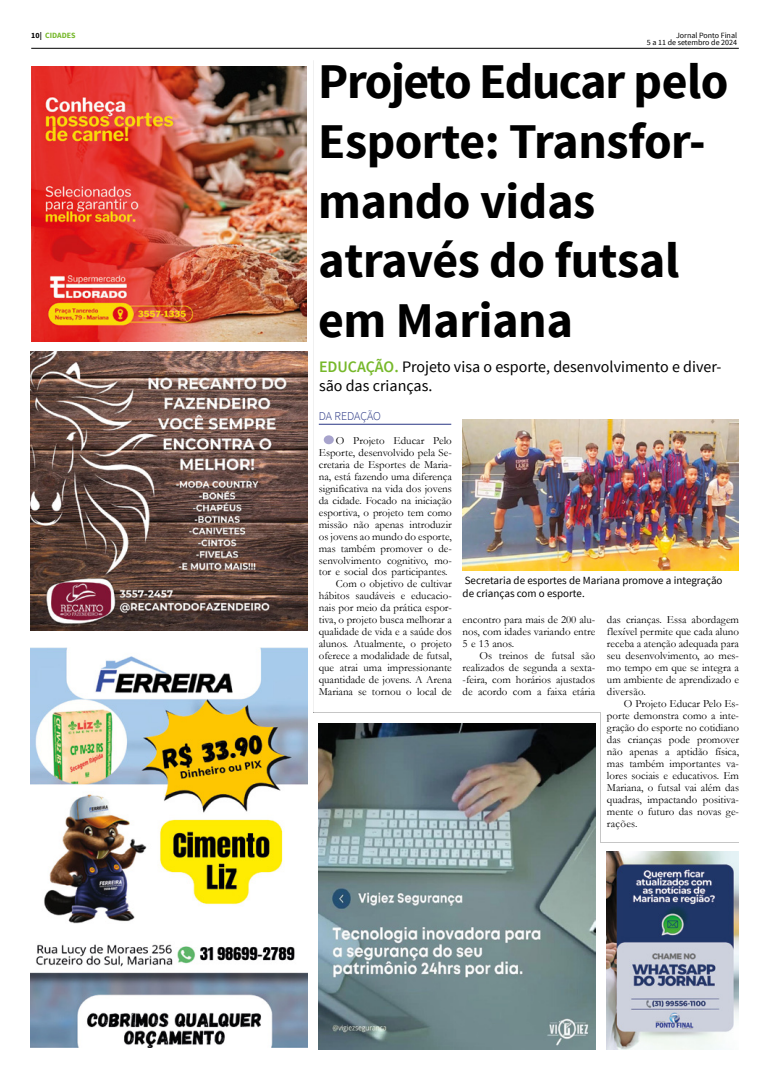
<style>
.page{position:relative;width:766px;height:1078px;background:#fff}
.page>*{position:absolute;margin:0;border:0;box-sizing:border-box;transform-origin:0 0}
.t1{font:700 49.9px/59.9px "Source Sans Pro";letter-spacing:-.01em;color:#000}
.t2{font:16px/19.2px "Source Sans Pro";color:#000}
.t3{font:300 12px "Source Sans Pro";letter-spacing:-.01em;color:#283583}
.t4{font:11px/12px "Garamond";color:#000;text-align:justify}
.t5{font:11px/13.2px "Source Sans Pro";color:#000}
.t6{font:8px/8px "Source Sans Pro";color:#000;text-align:right}
.t7{font:700 8px "Source Sans Pro";color:#76b82a}
.s1{color:#000}
.s2{font-weight:600;color:#76b82a}
</style>
<div class="page">
<hr style="left:31px;top:48px;width:707px;height:1px;background:#000">
<img style="left:319px;top:723px;width:276px;height:326px">
<img style="left:31px;top:351px;width:276px;height:279px">
<hr style="left:313px;top:712px;width:287px;height:1px;background:#c6c6c6">
<svg style="left:313px;top:60px;width:1px;height:653px"></svg>
<hr style="left:600px;top:712px;width:1px;height:130px;background:#c6c6c6">
<img style="left:31px;top:66px;width:276px;height:276px">
<img style="left:31px;top:647px;width:276px;height:400px">
<hr style="left:319px;top:424px;width:132px;height:1px;background:#283583">
<div style="left:323px;top:435px;width:11px;height:9px;background:#a7a3cc;border-radius:50%"></div>
<img style="left:462px;top:419px;width:275px;height:151px">
<img style="left:606px;top:851px;width:131px;height:198px">
<hr style="left:600px;top:842px;width:138px;height:1px;background:#c6c6c6">
<p class="t7" style="left:31px;top:30px;width:46px"><span class="s1">10|</span> CIDADES</p>
<p class="t6" style="left:646px;top:31px;width:92px">Jornal Ponto Final<br>5 a 11 de setembro de 2024</p>
<h1 class="t1" style="left:318px;top:53px;width:411px">Projeto Educar pelo<br>Esporte: Transfor&shy;mando vidas através do futsal em Mariana</h1>
<h2 class="t2" style="left:319px;top:357px;width:404px"><span class="s2">EDUCAÇÃO.</span> Projeto visa o esporte, desenvolvimento e diver&shy;são das crianças.</h2>
<p class="t3" style="left:319px;top:408px;width:63px">DA REDAÇÃO</p>
<p class="t4" style="left:336px;top:434px;width:117px">O Projeto Educar Pelo</p>
<p class="t4" style="left:319px;top:446px;width:134px">Esporte, desenvolvido pela Se-</p>
<p class="t4" style="left:319px;top:458px;width:134px">cretaria de Esportes de Maria-</p>
<p class="t4" style="left:319px;top:470px;width:134px">na, está fazendo uma diferença</p>
<p class="t4" style="left:319px;top:482px;width:134px">significativa na vida dos jovens</p>
<p class="t4" style="left:319px;top:493px;width:134px">da cidade. Focado na iniciação</p>
<p class="t4" style="left:319px;top:505px;width:134px">esportiva, o projeto tem como</p>
<p class="t4" style="left:319px;top:517px;width:134px">missão não apenas introduzir</p>
<p class="t4" style="left:319px;top:529px;width:134px">os jovens ao mundo do esporte,</p>
<p class="t4" style="left:319px;top:541px;width:134px">mas também promover o de-</p>
<p class="t4" style="left:319px;top:553px;width:134px">senvolvimento cognitivo, mo-</p>
<p class="t4" style="left:319px;top:565px;width:130px">tor e social dos participantes.</p>
<p class="t4" style="left:336px;top:577px;width:117px">Com o objetivo de cultivar</p>
<p class="t4" style="left:319px;top:589px;width:134px">hábitos saudáveis e educacio-</p>
<p class="t4" style="left:319px;top:601px;width:134px">nais por meio da prática espor-</p>
<p class="t4" style="left:319px;top:613px;width:134px">tiva, o projeto busca melhorar a</p>
<p class="t4" style="left:319px;top:625px;width:134px">qualidade de vida e a saúde dos</p>
<p class="t4" style="left:319px;top:637px;width:134px">alunos. Atualmente, o projeto</p>
<p class="t4" style="left:319px;top:649px;width:134px">oferece a modalidade de futsal,</p>
<p class="t4" style="left:319px;top:661px;width:134px">que atrai uma impressionante</p>
<p class="t4" style="left:319px;top:673px;width:134px">quantidade de jovens. A Arena</p>
<p class="t4" style="left:319px;top:685px;width:134px">Mariana se tornou o local de</p>
<p class="t5" style="left:462px;top:573px;width:261px">Secretaria de esportes de Mariana promove a integração de crianças com o esporte.</p>
<p class="t4" style="left:606px;top:613px;width:133px">das crianças. Essa abordagem flexível permite que cada aluno receba a atenção adequada para seu desenvolvimento, ao mes&shy;mo tempo em que se integra a um ambiente de aprendizado e diversão.</p>
<p class="t4" style="left:606px;top:697px;width:133px;text-indent:17px">O Projeto Educar Pelo Es&shy;porte demonstra como a inte&shy;gração do esporte no cotidiano das crianças pode promover não apenas a aptidão física, mas também importantes va&shy;lores sociais e educativos. Em Mariana, o futsal vai além das quadras, impactando positiva&shy;mente o futuro das novas ge&shy;rações.</p>
<p class="t4" style="left:462px;top:613px;width:134px">encontro para mais de 200 alu&shy;nos, com idades variando entre 5 e 13 anos.</p>
<p class="t4" style="left:462px;top:649px;width:134px;text-indent:17px">Os treinos de futsal são realizados de segunda a sexta--feira, com horários ajustados de acordo com a faixa etária</p>
</div>
